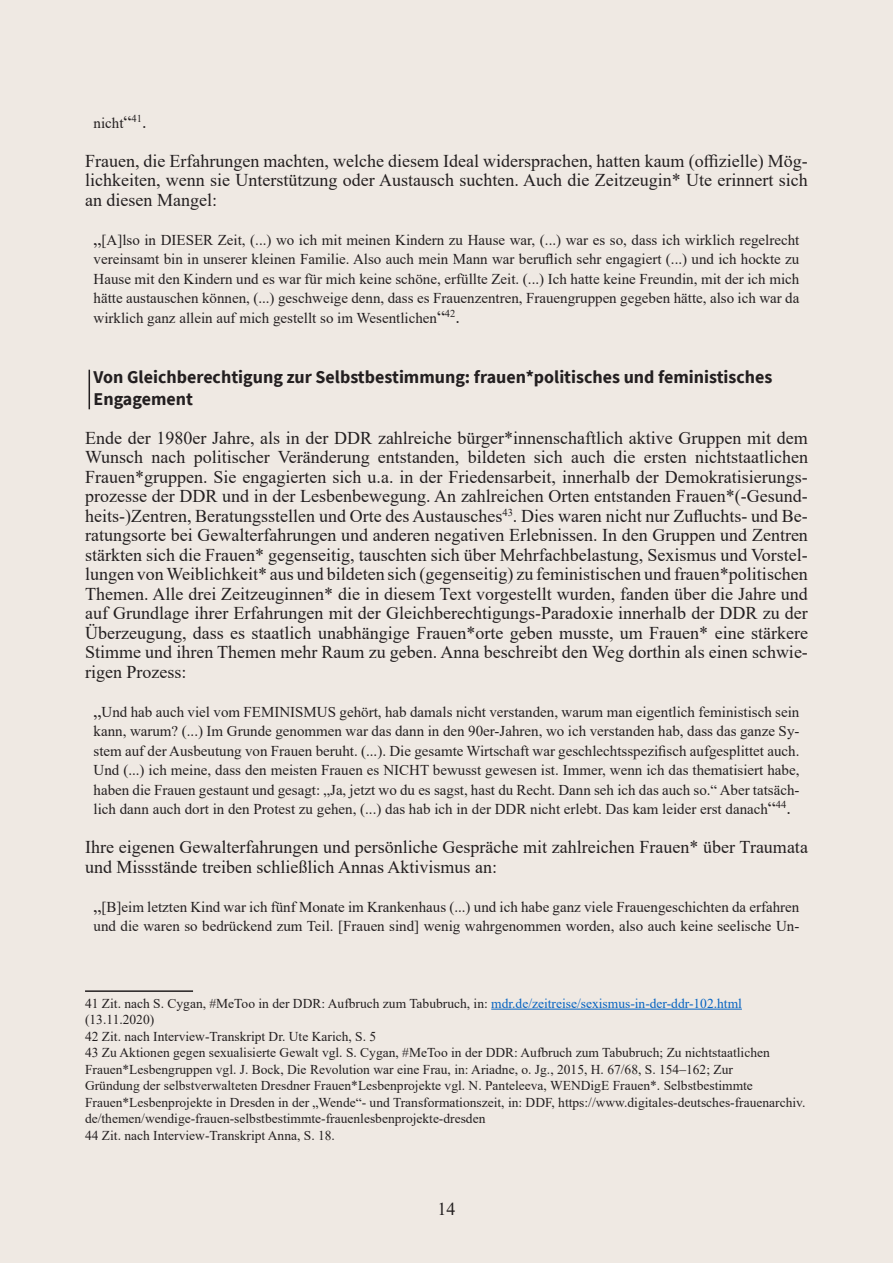
<style>
.page{position:relative;width:893px;height:1263px;background:#efe9e3}
.page>*{position:absolute;margin:0;border:0;box-sizing:border-box;transform-origin:0 0}
.t1{font:18px/19.5px "Times New Roman";color:#231f20}
.t2{font:18px "Times New Roman PSMT2";color:#231f20}
.t3{font:700 18px/21.6px "Source Sans Pro";color:#231f20}
.t4{font:15px/19.5px "Times New Roman";color:#231f20;text-align:justify}
.t5{font:15px "Times New Roman PSMT2";color:#231f20}
.t6{font:13.5px/16.5px "Times New Roman";color:#231f20}
.t7{font:13.5px "Times New Roman PSMT2";color:#231f20}
.s1{font-size:18px}
.s2{font-family:"Times New Roman"}
.s3{font-family:"Times New Roman PSMT2"}
.s4{color:#0563c1}
</style>
<div class="page">
<hr style="left:89px;top:370px;width:1px;height:39px;background:#231f20">
<hr style="left:85px;top:990px;width:108px;height:2px;background:#231f20">
<hr style="left:491px;top:1009px;width:251px;height:1px;background:#0563c1">
<p class="t4" style="left:94px;top:112px;width:54px">nicht<span class="s1">“</span><sup>41</sup><span class="s1">.</span></p>
<p class="t2" style="left:85px;top:148px;width:724px">Frauen, die Erfahrungen machten, welche diesem Ideal widersprachen, hatten kaum (offizielle) Mög<span class="s2">-</span></p>
<p class="t1" style="left:85px;top:170px;width:724px">lichkeiten, wenn sie Unterstützung oder Austausch suchten. Auch die Zeitzeugin* Ute erinnert sich an diesen Mangel:</p>
<p class="t4" style="left:94px;top:229px;width:707px"><span class="s1">„</span>[A]lso in DIESER Zeit, (...) wo ich mit meinen Kindern zu Hause war, (...) war es so, dass ich wirklich regelrecht</p>
<p class="t5" style="left:94px;top:248px;width:707px">vereinsamt bin in unserer kleinen Familie. Also auch mein Mann war beruflich sehr engagiert (...) und ich hockte zu</p>
<p class="t4" style="left:94px;top:268px;width:707px">Hause mit den Kindern und es war für mich keine schöne, erfüllte Zeit. (...) Ich hatte keine Freundin, mit der ich mich hätte austauschen können, (...) geschweige denn, dass es Frauenzentren, Frauengruppen gegeben hätte, also ich war da wirklich ganz allein auf mich gestellt so im Wesentlichen<span class="s1">“</span><sup>42</sup><span class="s1">.</span></p>
<p class="t3" style="left:94px;top:366px;width:680px">Von Gleichberechtigung zur Selbstbestimmung: frauen*politisches und feministisches<br>Engagement</p>
<p class="t1" style="left:85px;top:427px;width:724px;text-align:justify">Ende der 1980er Jahre, als in der DDR zahlreiche bürger*innenschaftlich aktive Gruppen mit dem Wunsch nach politischer Veränderung entstanden, bildeten sich auch die ersten nichtstaatlichen Frauen*gruppen. Sie engagierten sich u.a. in der Friedensarbeit, innerhalb der Demokratisierungs&shy;prozesse der DDR und in der Lesbenbewegung. An zahlreichen Orten entstanden Frauen*(-Gesund&shy;heits-)Zentren, Beratungsstellen und Orte des Austausches<sup>43</sup><span class="s3">. Dies waren nicht nur Zufluchts- und Be&shy;</span>ratungsorte bei Gewalterfahrungen und anderen negativen Erlebnissen. In den Gruppen und Zentren stärkten sich die Frauen* gegenseitig, tauschten sich über Mehrfachbelastung, Sexismus und Vorstel&shy;lungen von Weiblichkeit* aus und bildeten sich (gegenseitig) zu feministischen und frauen*politischen Themen. Alle drei Zeitzeuginnen* die in diesem Text vorgestellt wurden, fanden über die Jahre und auf Grundlage ihrer Erfahrungen mit der Gleichberechtigungs-Paradoxie innerhalb der DDR zu der Überzeugung, dass es staatlich unabhängige Frauen*orte geben musste, um Frauen* eine stärkere Stimme und ihren Themen mehr Raum zu geben. Anna beschreibt den Weg dorthin als einen schwie&shy;rigen Prozess:</p>
<p class="t4" style="left:94px;top:702px;width:707px"><span class="s1">„</span>Und hab auch viel vom FEMINISMUS gehört, hab damals nicht verstanden, warum man eigentlich feministisch sein kann, warum? (...) Im Grunde genommen war das dann in den 90er-Jahren, wo ich verstanden hab, dass das ganze Sy-</p>
<p class="t5" style="left:94px;top:740px;width:707px">stem auf der Ausbeutung von Frauen beruht. (...). Die gesamte Wirtschaft war geschlechtsspezifisch aufgesplittet auch.</p>
<p class="t4" style="left:94px;top:760px;width:707px">Und (...) ich meine, dass den meisten Frauen es NICHT bewusst gewesen ist. Immer, wenn ich das thematisiert habe, haben die Frauen gestaunt und gesagt: „Ja, jetzt wo du es sagst, hast du Recht. Dann seh ich das auch so.“ Aber tatsäch&shy;lich dann auch dort in den Protest zu gehen, (...) das hab ich in der DDR nicht erlebt. Das kam leider erst danach<span class="s1">“</span><sup>44</sup><span class="s1">.</span></p>
<p class="t1" style="left:85px;top:837px;width:724px">Ihre eigenen Gewalterfahrungen und persönliche Gespräche mit zahlreichen Frauen* über Traumata und Missstände treiben schließlich Annas Aktivismus an:</p>
<p class="t4" style="left:94px;top:897px;width:707px"><span class="s1">„</span>[B]eim letzten Kind war ich fünf Monate im Krankenhaus (...) und ich habe ganz viele Frauengeschichten da erfahren und die waren so bedrückend zum Teil. [Frauen sind] wenig wahrgenommen worden, also auch keine seelische Un-</p>
<p class="t6" style="left:85px;top:994px;width:686px">41 Zit. nach S. Cygan, #MeToo in der DDR: Aufbruch zum Tabubruch, in: <span class="s4">mdr.de/zeitreise/sexismus-in-der-ddr-102.html </span>(13.11.2020)<br>42 Zit. nach Interview-Transkript Dr. Ute Karich, S. 5<br>43 Zu Aktionen gegen sexualisierte Gewalt vgl. S. Cygan, #MeToo in der DDR: Aufbruch zum Tabubruch; Zu nichtstaatlichen</p>
<p class="t7" style="left:85px;top:1059px;width:649px">Frauen*Lesbengruppen vgl. J. Bock, Die Revolution war eine Frau, in: Ariadne, o. Jg., 2015, H. 67/68, S. 154‒162; Zur</p>
<p class="t6" style="left:85px;top:1077px;width:722px">Gründung der selbstverwalteten Dresdner Frauen*Lesbenprojekte vgl. N. Panteleeva, WENDigE Frauen*. Selbstbestimmte Frauen*Lesbenprojekte in Dresden in der „Wende“- und Transformationszeit, in: DDF, https://www.digitales-deutsches-frauenarchiv. de/themen/wendige-frauen-selbstbestimmte-frauenlesbenprojekte-dresden<br>44 Zit. nach Interview-Transkript Anna, S. 18.</p>
<p class="t1" style="left:437px;top:1198px;width:19px">14</p>
</div>
